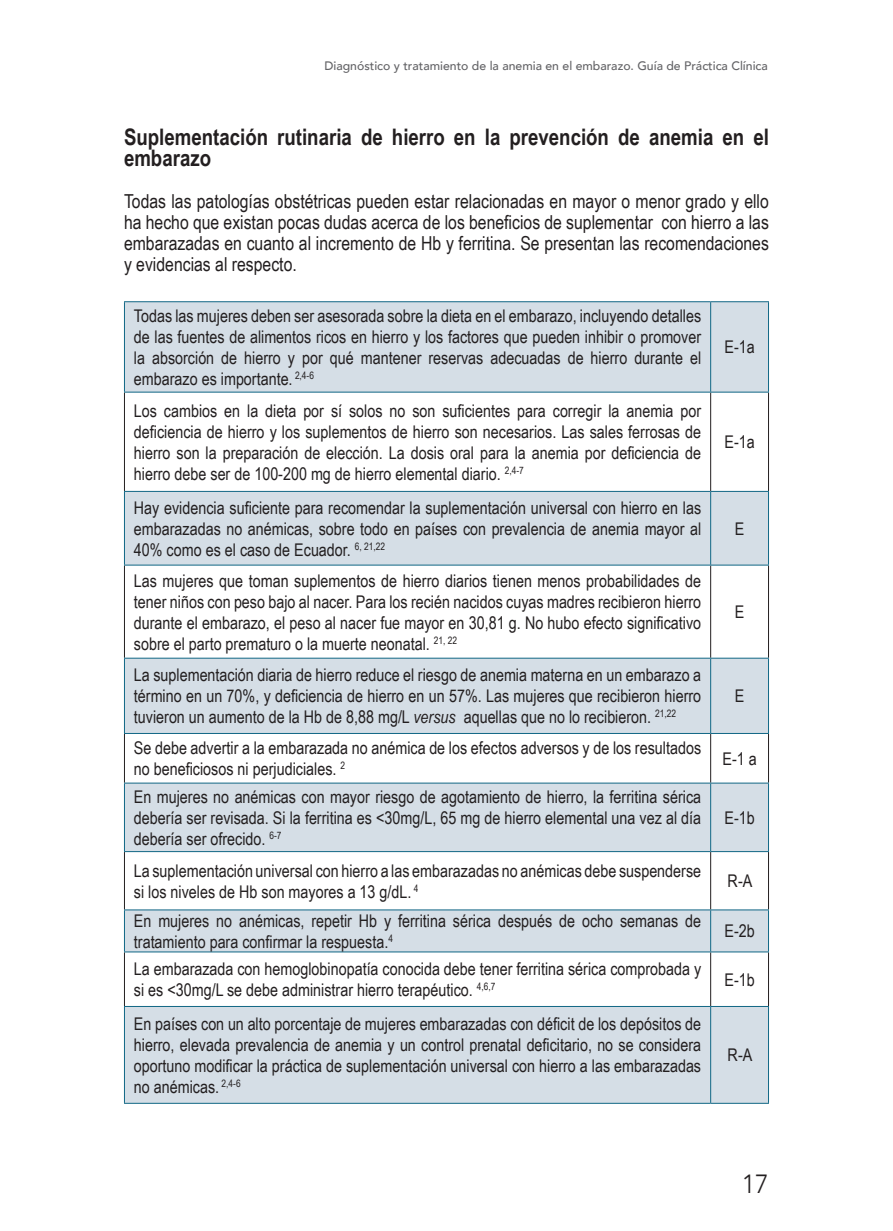
<style>
.page{position:relative;width:893px;height:1231px;background:#fff}
.page>*{position:absolute;margin:0;border:0;box-sizing:border-box;transform-origin:0 0}
.t1{font:300 26.25px "Avenir";color:#231f20}
.t2{font:700 22.75px/21px "Arial Narrow";color:#231f20}
.t3{font:19.25px/21px "Arial Narrow";color:#231f20;text-align:justify}
.t4{font:17.5px/21px "Arial Narrow";color:#231f20;text-align:justify}
.t5{font:500 12.25px "Avenir";color:#636366}
.s1{font-style:italic}
</style>
<div class="page">
<svg style="left:125px;top:302px;width:643px;height:800px;fill:#d5dee6"></svg>
<hr style="left:124px;top:392px;width:1px;height:99px;background:#231f20">
<hr style="left:710px;top:392px;width:1px;height:99px;background:#231f20">
<hr style="left:768px;top:392px;width:1px;height:99px;background:#231f20">
<hr style="left:124px;top:565px;width:1px;height:92px;background:#231f20">
<hr style="left:710px;top:565px;width:1px;height:92px;background:#231f20">
<hr style="left:768px;top:565px;width:1px;height:92px;background:#231f20">
<hr style="left:124px;top:733px;width:1px;height:49px;background:#231f20">
<hr style="left:710px;top:733px;width:1px;height:49px;background:#231f20">
<hr style="left:768px;top:733px;width:1px;height:49px;background:#231f20">
<hr style="left:124px;top:852px;width:1px;height:57px;background:#231f20">
<hr style="left:710px;top:852px;width:1px;height:57px;background:#231f20">
<hr style="left:768px;top:852px;width:1px;height:57px;background:#231f20">
<hr style="left:124px;top:952px;width:1px;height:53px;background:#231f20">
<hr style="left:710px;top:952px;width:1px;height:53px;background:#231f20">
<hr style="left:768px;top:952px;width:1px;height:53px;background:#231f20">
<hr style="left:124px;top:301px;width:587px;height:1px;background:#116785">
<hr style="left:124px;top:302px;width:1px;height:89px;background:#116785">
<hr style="left:124px;top:391px;width:587px;height:1px;background:#116785">
<hr style="left:711px;top:301px;width:58px;height:1px;background:#116785">
<hr style="left:710px;top:302px;width:1px;height:89px;background:#116785">
<hr style="left:768px;top:302px;width:1px;height:89px;background:#116785">
<hr style="left:711px;top:391px;width:58px;height:1px;background:#116785">
<hr style="left:124px;top:491px;width:587px;height:1px;background:#116785">
<hr style="left:124px;top:492px;width:1px;height:72px;background:#116785">
<hr style="left:124px;top:564px;width:587px;height:1px;background:#116785">
<hr style="left:711px;top:491px;width:58px;height:1px;background:#116785">
<hr style="left:710px;top:492px;width:1px;height:72px;background:#116785">
<hr style="left:768px;top:492px;width:1px;height:72px;background:#116785">
<hr style="left:711px;top:564px;width:58px;height:1px;background:#116785">
<hr style="left:124px;top:657px;width:587px;height:1px;background:#116785">
<hr style="left:124px;top:658px;width:1px;height:75px;background:#116785">
<hr style="left:124px;top:733px;width:587px;height:1px;background:#116785">
<hr style="left:711px;top:657px;width:58px;height:1px;background:#116785">
<hr style="left:710px;top:658px;width:1px;height:75px;background:#116785">
<hr style="left:768px;top:658px;width:1px;height:75px;background:#116785">
<hr style="left:711px;top:733px;width:58px;height:1px;background:#116785">
<hr style="left:124px;top:782px;width:587px;height:1px;background:#116785">
<hr style="left:124px;top:783px;width:1px;height:68px;background:#116785">
<hr style="left:124px;top:851px;width:587px;height:1px;background:#116785">
<hr style="left:711px;top:782px;width:58px;height:1px;background:#116785">
<hr style="left:710px;top:783px;width:1px;height:68px;background:#116785">
<hr style="left:768px;top:783px;width:1px;height:68px;background:#116785">
<hr style="left:711px;top:851px;width:58px;height:1px;background:#116785">
<hr style="left:124px;top:909px;width:587px;height:1px;background:#116785">
<hr style="left:124px;top:910px;width:1px;height:41px;background:#116785">
<hr style="left:124px;top:951px;width:587px;height:1px;background:#116785">
<hr style="left:711px;top:909px;width:58px;height:1px;background:#116785">
<hr style="left:710px;top:910px;width:1px;height:41px;background:#116785">
<hr style="left:768px;top:910px;width:1px;height:41px;background:#116785">
<hr style="left:711px;top:951px;width:58px;height:1px;background:#116785">
<hr style="left:124px;top:1005px;width:587px;height:1px;background:#116785">
<hr style="left:124px;top:1006px;width:1px;height:96px;background:#116785">
<hr style="left:124px;top:1102px;width:587px;height:1px;background:#116785">
<hr style="left:711px;top:1005px;width:58px;height:1px;background:#116785">
<hr style="left:710px;top:1006px;width:1px;height:96px;background:#116785">
<hr style="left:768px;top:1006px;width:1px;height:96px;background:#116785">
<hr style="left:711px;top:1102px;width:58px;height:1px;background:#116785">
<p class="t5" style="left:324px;top:55px;width:445px">Diagnóstico y tratamiento de la anemia en el embarazo. Guía de Práctica Clínica</p>
<h2 class="t2" style="left:124px;top:125px;width:646px">Suplementación rutinaria de hierro en la prevención de anemia en el embarazo</h2>
<p class="t3" style="left:124px;top:190px;width:646px">Todas las patologías obstétricas pueden estar relacionadas en mayor o menor grado y ello ha hecho que existan pocas dudas acerca de los beneficios de suplementar con hierro a las embarazadas en cuanto al incremento de Hb y ferritina. Se presentan las recomendaciones y evidencias al respecto.</p>
<p class="t4" style="left:134px;top:304px;width:569px">Todas las mujeres deben ser asesorada sobre la dieta en el embarazo, incluyendo detalles de las fuentes de alimentos ricos en hierro y los factores que pueden inhibir o promover la absorción de hierro y por qué mantener reservas adecuadas de hierro durante el embarazo es importante. <sup>2,4-6</sup></p>
<p class="t4" style="left:724px;top:336px;width:32px">E-1a</p>
<p class="t4" style="left:134px;top:399px;width:569px">Los cambios en la dieta por sí solos no son suficientes para corregir la anemia por deficiencia de hierro y los suplementos de hierro son necesarios. Las sales ferrosas de hierro son la preparación de elección. La dosis oral para la anemia por deficiencia de hierro debe ser de 100-200 mg de hierro elemental diario. <sup>2,4-7</sup></p>
<p class="t4" style="left:134px;top:496px;width:569px">Hay evidencia suficiente para recomendar la suplementación universal con hierro en las embarazadas no anémicas, sobre todo en países con prevalencia de anemia mayor al 40% como es el caso de Ecuador. <sup>6,</sup> <sup>21,22</sup></p>
<p class="t4" style="left:134px;top:569px;width:569px">Las mujeres que toman suplementos de hierro diarios tienen menos probabilidades de tener niños con peso bajo al nacer. Para los recién nacidos cuyas madres recibieron hierro durante el embarazo, el peso al nacer fue mayor en 30,81 g. No hubo efecto significativo sobre el parto prematuro o la muerte neonatal. <sup>21,</sup> <sup>22</sup></p>
<p class="t4" style="left:134px;top:663px;width:569px">La suplementación diaria de hierro reduce el riesgo de anemia materna en un embarazo a término en un 70%, y deficiencia de hierro en un 57%. Las mujeres que recibieron hierro tuvieron un aumento de la Hb de 8,88 mg/L <span class="s1">versus</span> aquellas que no lo recibieron. <sup>21,22</sup></p>
<p class="t4" style="left:724px;top:431px;width:32px">E-1a</p>
<p class="t4" style="left:735px;top:517px;width:11px">E</p>
<p class="t4" style="left:735px;top:600px;width:11px">E</p>
<p class="t4" style="left:735px;top:684px;width:11px">E</p>
<p class="t4" style="left:134px;top:736px;width:569px">Se debe advertir a la embarazada no anémica de los efectos adversos y de los resultados no beneficiosos ni perjudiciales. <sup>2</sup></p>
<p class="t4" style="left:722px;top:747px;width:36px">E-1 a</p>
<p class="t4" style="left:134px;top:785px;width:569px">En mujeres no anémicas con mayor riesgo de agotamiento de hierro, la ferritina sérica debería ser revisada. Si la ferritina es &lt;30mg/L, 65 mg de hierro elemental una vez al día debería ser ofrecido. <sup>6-7</sup></p>
<p class="t4" style="left:724px;top:806px;width:32px">E-1b</p>
<p class="t4" style="left:134px;top:859px;width:569px">La suplementación universal con hierro a las embarazadas no anémicas debe suspenderse si los niveles de Hb son mayores a 13 g/dL. <sup>4</sup></p>
<p class="t4" style="left:728px;top:869px;width:26px">R-A</p>
<p class="t4" style="left:134px;top:909px;width:569px">En mujeres no anémicas, repetir Hb y ferritina sérica después de ocho semanas de tratamiento para confirmar la respuesta.<sup>4</sup></p>
<p class="t4" style="left:724px;top:919px;width:32px">E-2b</p>
<p class="t4" style="left:134px;top:957px;width:569px">La embarazada con hemoglobinopatía conocida debe tener ferritina sérica comprobada y si es &lt;30mg/L se debe administrar hierro terapéutico. <sup>4,6,7</sup></p>
<p class="t4" style="left:724px;top:968px;width:32px">E-1b</p>
<p class="t4" style="left:134px;top:1012px;width:569px">En países con un alto porcentaje de mujeres embarazadas con déficit de los depósitos de hierro, elevada prevalencia de anemia y un control prenatal deficitario, no se considera oportuno modificar la práctica de suplementación universal con hierro a las embarazadas no anémicas. <sup>2,4-6</sup></p>
<p class="t4" style="left:728px;top:1043px;width:26px">R-A</p>
<h1 class="t1" style="left:742px;top:1167px;width:29px">17</h1>
</div>
